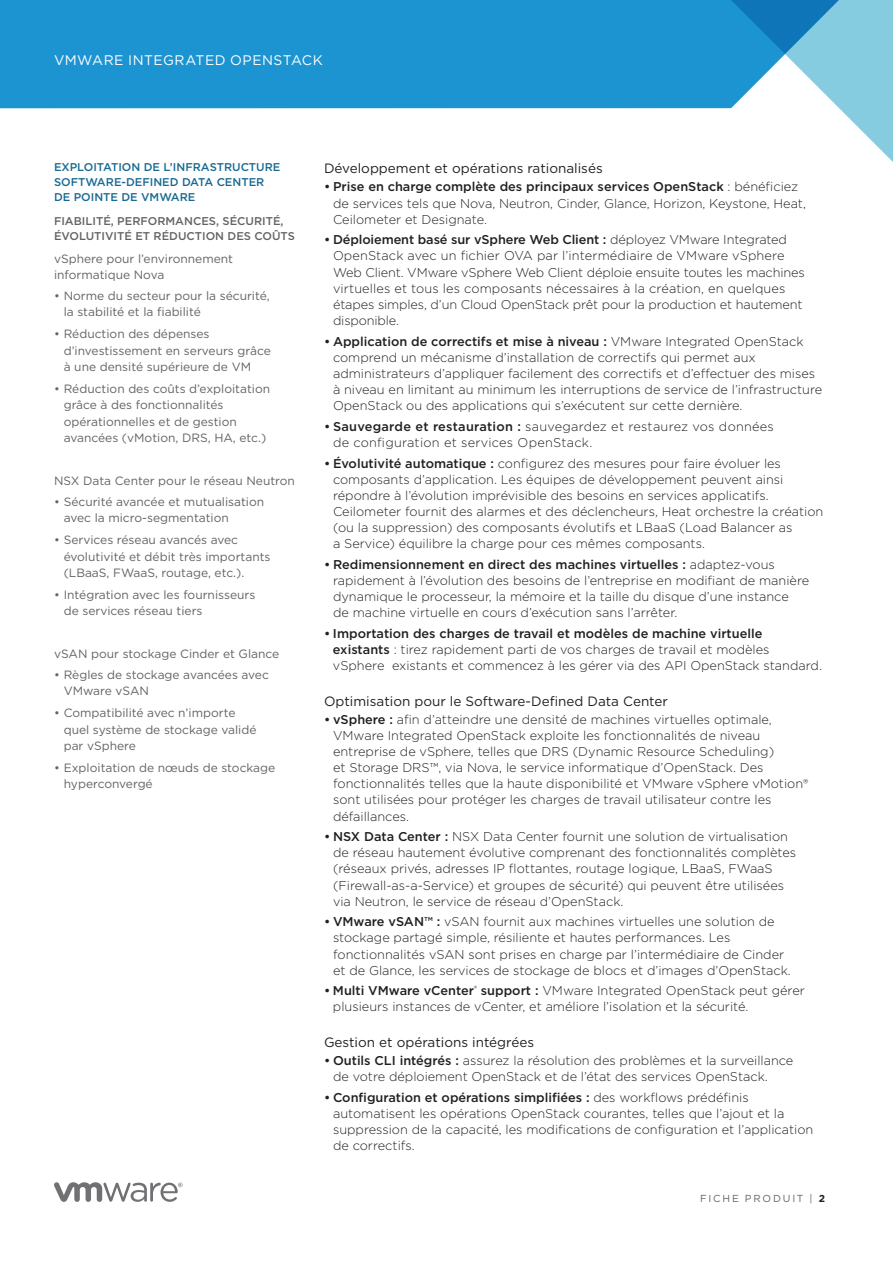
<style>
.page{position:relative;width:893px;height:1263px;background:#fff}
.page>*{position:absolute;margin:0;border:0;box-sizing:border-box;transform-origin:0 0}
.FOLIO-WHITE{font:13.8px "Gotham";letter-spacing:.03em;color:#fff}
._4a__SUBHEAD-2-BLK{font:13.5px "Gotham";color:#231f20}
.t1{font:300 12.75px/16.2px "Gotham";color:#231f20}
.t2{font:300 12.75px/16.2px "Gotham";letter-spacing:.02em;color:#231f20}
._5b__SIDEBAR-BODY{font:12px/16.5px "Gotham";color:#636265}
._5a__SIDEBAR-HEAD{font:500 11.25px/15px "Gotham";color:#176a92}
._5a__SIDEBAR-SUBHEAD{font:500 11.25px/15px "Gotham";color:#636265}
.FOLIO-BOTTOM-GRAY{font:10.2px "Gotham";letter-spacing:.18em;color:#636265}
.s1{font-weight:500}
.s2{font-weight:700;color:#231f20}
</style>
<div class="page">
<svg style="left:54px;top:1182px;width:129px;height:20px"></svg>
<div style="left:0;top:0;width:718px;height:108px;background:#1c94d2"></div>
<svg style="left:718px;top:0;width:175px;height:162px"></svg>
<p class="FOLIO-WHITE" style="left:54px;top:52px;width:270px">VMWARE INTEGRATED OPENSTACK</p>
<p class="_5a__SIDEBAR-HEAD" style="left:54px;top:160px;width:228px">EXPLOITATION DE L’INFRASTRUCTURE<br>SOFTWARE-DEFINED DATA CENTER<br>DE POINTE DE VMWARE</p>
<p class="_5a__SIDEBAR-SUBHEAD" style="left:54px;top:214px;width:242px">FIABILITÉ, PERFORMANCES, SÉCURITÉ,<br>ÉVOLUTIVITÉ ET RÉDUCTION DES COÛTS</p>
<p class="_5b__SIDEBAR-BODY" style="left:54px;top:250px;width:181px">vSphere pour l’environnement informatique Nova</p>
<p class="_5b__SIDEBAR-BODY" style="left:64px;top:287px;width:207px;text-indent:-10px">• Norme du secteur pour la sécurité, la stabilité et la fiabilité</p>
<p class="_5b__SIDEBAR-BODY" style="left:64px;top:325px;width:209px;text-indent:-10px">• Réduction des dépenses d’investissement en serveurs grâce à une densité supérieure de VM</p>
<p class="_5b__SIDEBAR-BODY" style="left:64px;top:380px;width:208px;text-indent:-10px">• Réduction des coûts d’exploitation grâce à des fonctionnalités opérationnelles et de gestion avancées (vMotion, DRS, HA, etc.)</p>
<p class="_5b__SIDEBAR-BODY" style="left:54px;top:472px;width:243px">NSX Data Center pour le réseau Neutron</p>
<p class="_5b__SIDEBAR-BODY" style="left:64px;top:493px;width:202px;text-indent:-10px">• Sécurité avancée et mutualisation avec la micro-segmentation</p>
<p class="_5b__SIDEBAR-BODY" style="left:64px;top:531px;width:208px;text-indent:-10px">• Services réseau avancés avec évolutivité et débit très importants (LBaaS, FWaaS, routage, etc.).</p>
<p class="_5b__SIDEBAR-BODY" style="left:64px;top:586px;width:193px;text-indent:-10px">• Intégration avec les fournisseurs de services réseau tiers</p>
<p class="_5b__SIDEBAR-BODY" style="left:54px;top:645px;width:227px">vSAN pour stockage Cinder et Glance</p>
<p class="_5b__SIDEBAR-BODY" style="left:64px;top:666px;width:207px;text-indent:-10px">• Règles de stockage avancées avec<br>VMware vSAN</p>
<p class="_5b__SIDEBAR-BODY" style="left:64px;top:704px;width:194px;text-indent:-10px">• Compatibilité avec n’importe quel système de stockage validé par vSphere</p>
<p class="_5b__SIDEBAR-BODY" style="left:64px;top:759px;width:213px;text-indent:-10px">• Exploitation de nœuds de stockage hyperconvergé</p>
<p class="_4a__SUBHEAD-2-BLK" style="left:324px;top:160px;width:280px">Développement et opérations rationalisés</p>
<p class="t1" style="left:333px;top:179px;width:474px;text-indent:-9px"><span class="s1">• Prise en charge complète des principaux services OpenStack</span> : bénéficiez de services tels que Nova, Neutron, Cinder, Glance, Horizon, Keystone, Heat,<br>Ceilometer et Designate.</p>
<p class="t1" style="left:333px;top:231px;width:473px;text-indent:-9px"><span class="s1">• Déploiement basé sur vSphere Web Client :</span> déployez VMware Integrated OpenStack avec un fichier OVA par l’intermédiaire de VMware vSphere Web Client. VMware vSphere Web Client déploie ensuite toutes les machines virtuelles et tous les composants nécessaires à la création, en quelques étapes simples, d’un Cloud OpenStack prêt pour la production et hautement disponible.</p>
<p class="t1" style="left:333px;top:333px;width:491px;text-indent:-9px"><span class="s1">• Application de correctifs et mise à niveau :</span> VMware Integrated OpenStack comprend un mécanisme d’installation de correctifs qui permet aux administrateurs d’appliquer facilement des correctifs et d’effectuer des mises à niveau en limitant au minimum les interruptions de service de l’infrastructure OpenStack ou des applications qui s’exécutent sur cette dernière.</p>
<p class="t2" style="left:333px;top:418px;width:442px;text-indent:-9px"><span class="s1">• Sauvegarde et restauration :</span> sauvegardez et restaurez vos données de configuration et services OpenStack.</p>
<p class="t1" style="left:333px;top:455px;width:492px;text-indent:-9px"><span class="s1">• Évolutivité automatique :</span> configurez des mesures pour faire évoluer les composants d’application. Les équipes de développement peuvent ainsi répondre à l’évolution imprévisible des besoins en services applicatifs.<br>Ceilometer fournit des alarmes et des déclencheurs, Heat orchestre la création (ou la suppression) des composants évolutifs et LBaaS (Load Balancer as<br>a Service) équilibre la charge pour ces mêmes composants.</p>
<p class="t1" style="left:333px;top:556px;width:478px;text-indent:-9px"><span class="s1">• Redimensionnement en direct des machines virtuelles :</span> adaptez-vous rapidement à l’évolution des besoins de l’entreprise en modifiant de manière dynamique le processeur, la mémoire et la taille du disque d’une instance<br>de machine virtuelle en cours d’exécution sans l’arrêter.</p>
<p class="t1" style="left:333px;top:625px;width:490px;text-indent:-9px"><span class="s1">• Importation des charges de travail et modèles de machine virtuelle existants</span> : tirez rapidement parti de vos charges de travail et modèles vSphere existants et commencez à les gérer via des API OpenStack standard.</p>
<p class="_4a__SUBHEAD-2-BLK" style="left:324px;top:692px;width:345px">Optimisation pour le Software-Defined Data Center</p>
<p class="t1" style="left:333px;top:711px;width:477px;text-indent:-9px"><span class="s1">• vSphere :</span> afin d’atteindre une densité de machines virtuelles optimale, VMware Integrated OpenStack exploite les fonctionnalités de niveau entreprise de vSphere, telles que DRS (Dynamic Resource Scheduling)<br>et Storage DRS™, via Nova, le service informatique d’OpenStack. Des fonctionnalités telles que la haute disponibilité et VMware vSphere vMotion® sont utilisées pour protéger les charges de travail utilisateur contre les défaillances.</p>
<p class="t1" style="left:333px;top:828px;width:465px;text-indent:-9px"><span class="s1">• NSX Data Center :</span> NSX Data Center fournit une solution de virtualisation de réseau hautement évolutive comprenant des fonctionnalités complètes (réseaux privés, adresses IP flottantes, routage logique, LBaaS, FWaaS (Firewall-as-a-Service) et groupes de sécurité) qui peuvent être utilisées via Neutron, le service de réseau d’OpenStack.</p>
<p class="t1" style="left:333px;top:913px;width:459px;text-indent:-9px"><span class="s1">• VMware vSAN™ :</span> vSAN fournit aux machines virtuelles une solution de stockage partagé simple, résiliente et hautes performances. Les fonctionnalités vSAN sont prises en charge par l’intermédiaire de Cinder et de Glance, les services de stockage de blocs et d’images d’OpenStack.</p>
<p class="t1" style="left:333px;top:982px;width:473px;text-indent:-9px"><span class="s1">• Multi VMware vCenter</span><sup>®</sup> <span class="s1">support :</span> VMware Integrated OpenStack peut gérer plusieurs instances de vCenter, et améliore l’isolation et la sécurité.</p>
<p class="_4a__SUBHEAD-2-BLK" style="left:324px;top:1033px;width:212px">Gestion et opérations intégrées</p>
<p class="t1" style="left:333px;top:1052px;width:462px;text-indent:-9px"><span class="s1">• Outils CLI intégrés :</span> assurez la résolution des problèmes et la surveillance de votre déploiement OpenStack et de l’état des services OpenStack.</p>
<p class="t1" style="left:333px;top:1089px;width:482px;text-indent:-9px"><span class="s1">• Configuration et opérations simplifiées :</span> des workflows prédéfinis automatisent les opérations OpenStack courantes, telles que l’ajout et la suppression de la capacité, les modifications de configuration et l’application de correctifs.</p>
<p class="FOLIO-BOTTOM-GRAY" style="left:700px;top:1191px;width:126px">FICHE PRODUIT | <span class="s2">2</span></p>
</div>
